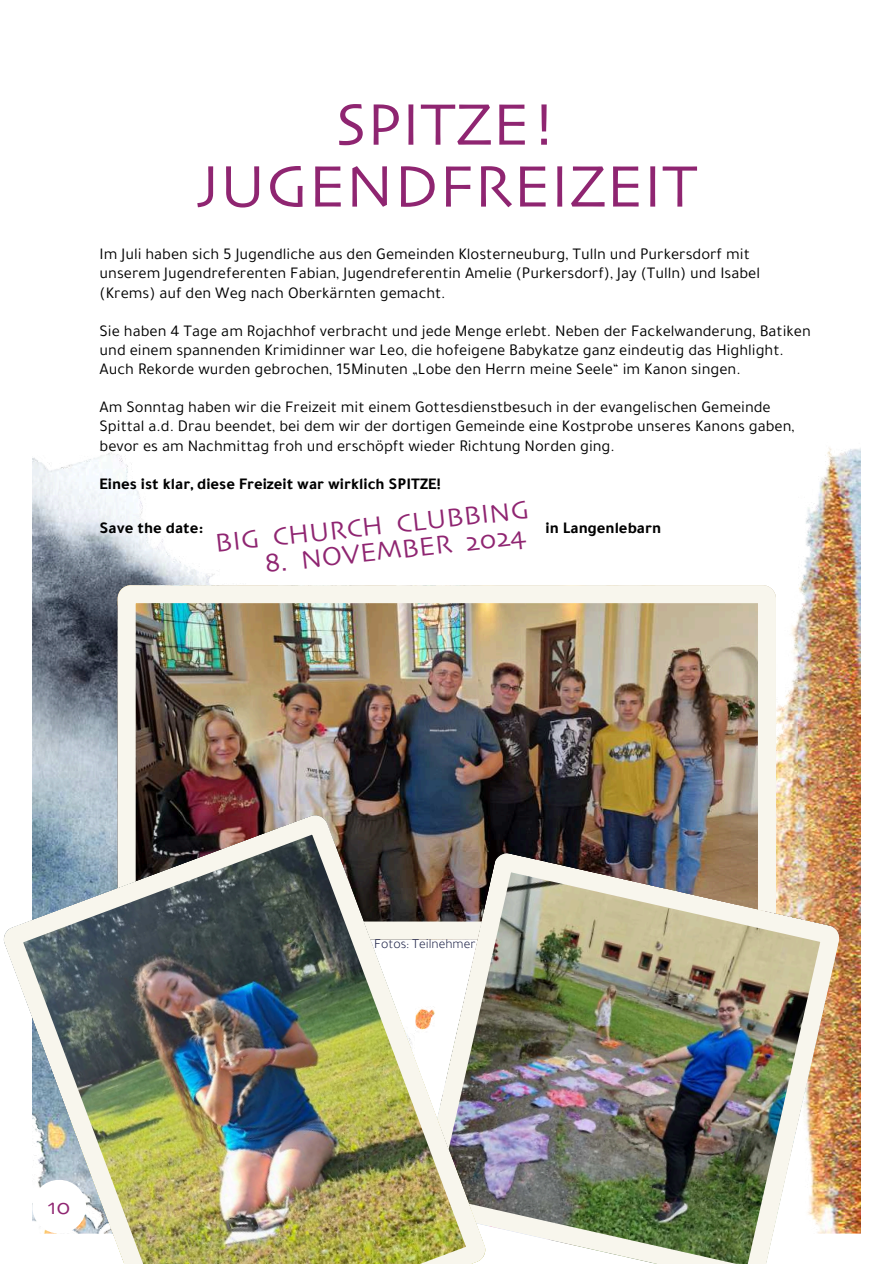
<style>
.page{position:relative;width:894px;height:1264px;background:#fff}
.page>*{position:absolute;margin:0;border:0;box-sizing:border-box;transform-origin:0 0}
.t1{font:61.5px/61.8px "Skia";color:#8f2571;text-align:center}
.t2{font:27px "Skia";color:#8f2571}
.t3{font:22.5px "Skia";color:#8f2571}
.t4{font:16.5px/19.2px "Tajawal";color:#000}
.t5{font:700 16.5px "Tajawal";color:#000}
.t6{font:300 13.8px "Tajawal";color:#171c42}
</style>
<div class="page">
<img style="left:32px;top:447px;width:828px;height:785px">
<img style="left:118px;top:585px;width:657px;height:268px">
<img style="left:485px;top:853px;width:354px;height:410px">
<img style="left:3px;top:815px;width:482px;height:448px">
<h1 class="t1" style="left:196px;top:97px;width:502px">SPITZE!<br>JUGENDFREIZEIT</h1>
<p class="t4" style="left:100px;top:244px;width:661px">Im Juli haben sich 5 Jugendliche aus den Gemeinden Klosterneuburg, Tulln und Purkersdorf mit unserem Jugendreferenten Fabian, Jugendreferentin Amelie (Purkersdorf), Jay (Tulln) und Isabel (Krems) auf den Weg nach Oberkärnten gemacht.</p>
<p class="t4" style="left:100px;top:321px;width:712px">Sie haben 4 Tage am Rojachhof verbracht und jede Menge erlebt. Neben der Fackelwanderung, Batiken und einem spannenden Krimidinner war Leo, die hofeigene Babykatze ganz eindeutig das Highlight.<br>Auch Rekorde wurden gebrochen, 15Minuten „Lobe den Herrn meine Seele“ im Kanon singen.</p>
<p class="t4" style="left:100px;top:397px;width:696px">Am Sonntag haben wir die Freizeit mit einem Gottesdienstbesuch in der evangelischen Gemeinde<br>Spittal a.d. Drau beendet, bei dem wir der dortigen Gemeinde eine Kostprobe unseres Kanons gaben, bevor es am Nachmittag froh und erschöpft wieder Richtung Norden ging.</p>
<p class="t5" style="left:100px;top:471px;width:343px">Eines ist klar, diese Freizeit war wirklich SPITZE!</p>
<p class="t5" style="left:100px;top:515px;width:105px">Save the date:</p>
<h2 class="t2" style="left:213px;top:527px;width:317px;rotate:-6deg">BIG CHURCH CLUBBING</h2>
<h2 class="t2" style="left:263px;top:547px;width:264px;rotate:-6deg">8. NOVEMBER 2024</h2>
<p class="t5" style="left:545px;top:515px;width:117px">in Langenlebarn</p>
<h3 class="t3" style="left:48px;top:1192px;width:24px">10</h3>
<p class="t6" style="left:374px;top:934px;width:103px">Fotos: Teilnehmer</p>
</div>
